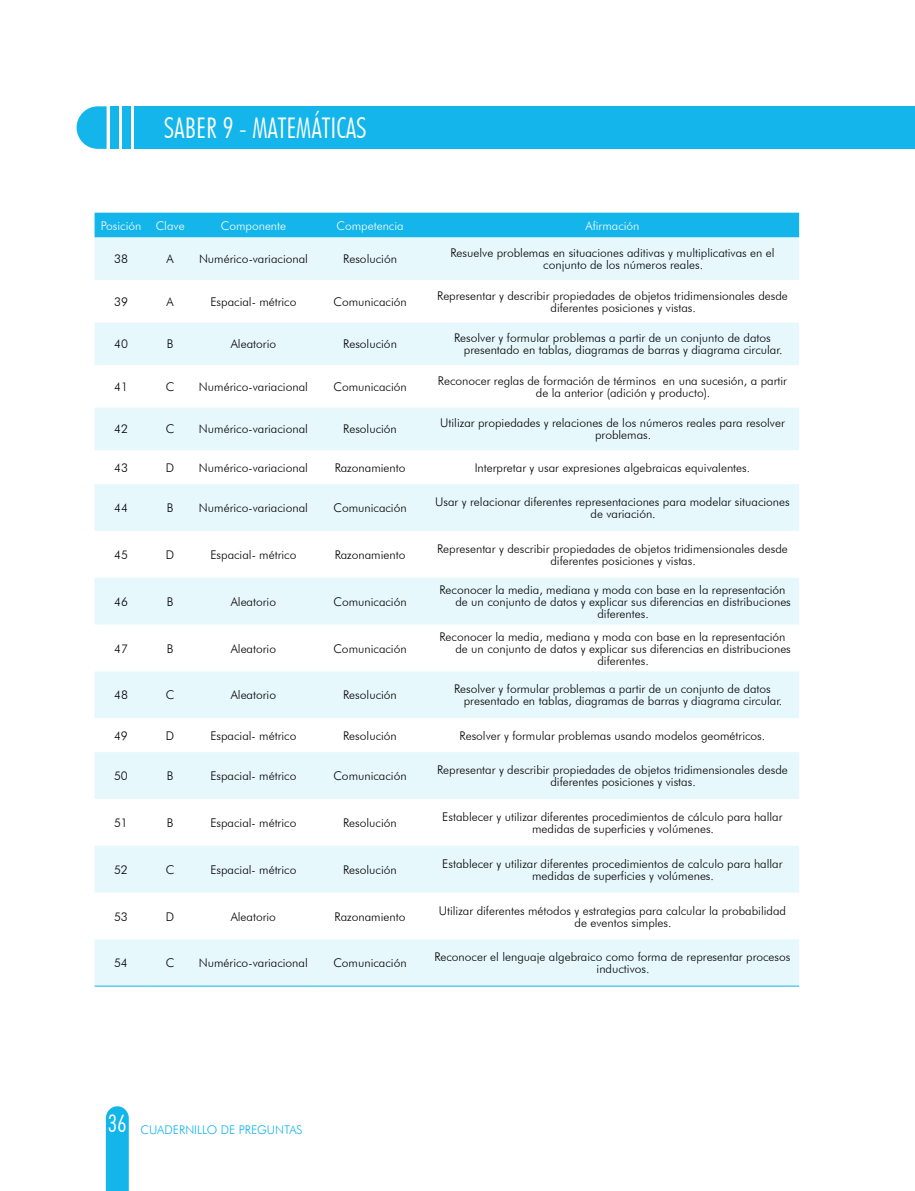
<style>
.page{position:relative;width:915px;height:1191px;background:#fff}
.page>*{position:absolute;margin:0;border:0;box-sizing:border-box;transform-origin:0 0}
.t1{font:300 condensed 28.5px "Futura BT";color:#fff}
.t2{font:300 condensed 24px "Futura BT";color:#fff}
.t3{font:300 12px/12px "Futura BT";color:#000}
.t4{font:300 12px "Futura BT";color:#fff}
.t5{font:300 12px "Futura BT";color:#13b5ea}
</style>
<div class="page">
<svg style="left:106px;top:1106px;width:23px;height:85px;background:#1cb8ea"></svg>
<div style="left:135px;top:106px;width:779px;height:43px;background:#13b5ea"></div>
<div style="left:122px;top:106px;width:9px;height:43px;background:#13b5ea"></div>
<div style="left:110px;top:106px;width:9px;height:43px;background:#13b5ea"></div>
<svg style="left:77px;top:106px;width:29px;height:43px"></svg>
<div style="left:94px;top:213px;width:704px;height:24px;background:#13b5ea"></div>
<svg style="left:94px;top:237px;width:704px;height:748px;fill:#e7f8fd"></svg>
<hr style="left:94px;top:985px;width:54px;height:1px;background:#13b5ea">
<hr style="left:148px;top:985px;width:45px;height:1px;background:#13b5ea">
<hr style="left:193px;top:985px;width:121px;height:1px;background:#13b5ea">
<hr style="left:314px;top:985px;width:112px;height:1px;background:#13b5ea">
<hr style="left:426px;top:985px;width:372px;height:1px;background:#13b5ea">
<h1 class="t1" style="left:164px;top:111px;width:204px">SABER 9 - MATEMÁTICAS</h1>
<p class="t4" style="left:101px;top:218px;width:85px">Posición Clave</p>
<p class="t4" style="left:221px;top:218px;width:67px">Componente</p>
<p class="t4" style="left:336px;top:218px;width:69px">Competencia</p>
<p class="t4" style="left:585px;top:218px;width:55px">Afirmación</p>
<p class="t3" style="left:114px;top:253px;width:15px">38</p>
<p class="t3" style="left:166px;top:253px;width:9px">A</p>
<p class="t3" style="left:199px;top:253px;width:110px">Numérico-variacional</p>
<p class="t3" style="left:343px;top:253px;width:55px">Resolución</p>
<p class="t3" style="left:543px;top:247px;width:233px;text-indent:-93px">Resuelve problemas en situaciones aditivas y multiplicativas en el conjunto de los números reales.</p>
<p class="t3" style="left:114px;top:295px;width:15px">39</p>
<p class="t3" style="left:166px;top:295px;width:9px">A</p>
<p class="t3" style="left:210px;top:295px;width:87px">Espacial- métrico</p>
<p class="t3" style="left:333px;top:295px;width:75px">Comunicación</p>
<p class="t3" style="left:550px;top:289px;width:239px;text-indent:-113px">Representar y describir propiedades de objetos tridimensionales desde diferentes posiciones y vistas.</p>
<p class="t3" style="left:114px;top:338px;width:15px">40</p>
<p class="t3" style="left:167px;top:338px;width:8px">B</p>
<p class="t3" style="left:231px;top:338px;width:47px">Aleatorio</p>
<p class="t3" style="left:343px;top:338px;width:55px">Resolución</p>
<p class="t3" style="left:463px;top:332px;width:320px;text-indent:-10px">Resolver y formular problemas a partir de un conjunto de datos presentado en tablas, diagramas de barras y diagrama circular.</p>
<p class="t3" style="left:114px;top:380px;width:15px">41</p>
<p class="t3" style="left:166px;top:380px;width:10px">C</p>
<p class="t3" style="left:199px;top:380px;width:110px">Numérico-variacional</p>
<p class="t3" style="left:333px;top:380px;width:75px">Comunicación</p>
<p class="t3" style="left:535px;top:374px;width:252px;text-indent:-98px">Reconocer reglas de formación de términos en una sucesión, a partir de la anterior (adición y producto).</p>
<p class="t3" style="left:114px;top:423px;width:15px">42</p>
<p class="t3" style="left:166px;top:423px;width:10px">C</p>
<p class="t3" style="left:199px;top:423px;width:110px">Numérico-variacional</p>
<p class="t3" style="left:343px;top:423px;width:55px">Resolución</p>
<p class="t3" style="left:595px;top:417px;width:191px;text-indent:-155px">Utilizar propiedades y relaciones de los números reales para resolver problemas.</p>
<p class="t3" style="left:114px;top:461px;width:15px">43</p>
<p class="t3" style="left:166px;top:461px;width:10px">D</p>
<p class="t3" style="left:199px;top:461px;width:110px">Numérico-variacional</p>
<p class="t3" style="left:334px;top:461px;width:72px">Razonamiento</p>
<p class="t3" style="left:474px;top:461px;width:277px">Interpretar y usar expresiones algebraicas equivalentes.</p>
<p class="t3" style="left:114px;top:502px;width:15px">44</p>
<p class="t3" style="left:167px;top:502px;width:8px">B</p>
<p class="t3" style="left:199px;top:502px;width:110px">Numérico-variacional</p>
<p class="t3" style="left:333px;top:502px;width:75px">Comunicación</p>
<p class="t3" style="left:590px;top:496px;width:201px;text-indent:-155px">Usar y relacionar diferentes representaciones para modelar situaciones de variación.</p>
<p class="t3" style="left:114px;top:548px;width:15px">45</p>
<p class="t3" style="left:166px;top:548px;width:10px">D</p>
<p class="t3" style="left:210px;top:548px;width:87px">Espacial- métrico</p>
<p class="t3" style="left:334px;top:548px;width:72px">Razonamiento</p>
<p class="t3" style="left:550px;top:542px;width:239px;text-indent:-113px">Representar y describir propiedades de objetos tridimensionales desde diferentes posiciones y vistas.</p>
<p class="t3" style="left:114px;top:595px;width:15px">46</p>
<p class="t3" style="left:167px;top:595px;width:8px">B</p>
<p class="t3" style="left:231px;top:595px;width:47px">Aleatorio</p>
<p class="t3" style="left:333px;top:595px;width:75px">Comunicación</p>
<p class="t3" style="left:439px;top:583px;width:347px">Reconocer la media, mediana y moda con base en la representación</p>
<p class="t3" style="left:455px;top:595px;width:337px">de un conjunto de datos y explicar sus diferencias en distribuciones</p>
<p class="t3" style="left:597px;top:607px;width:53px">diferentes.</p>
<p class="t3" style="left:114px;top:642px;width:15px">47</p>
<p class="t3" style="left:167px;top:642px;width:8px">B</p>
<p class="t3" style="left:231px;top:642px;width:47px">Aleatorio</p>
<p class="t3" style="left:333px;top:642px;width:75px">Comunicación</p>
<p class="t3" style="left:439px;top:630px;width:347px">Reconocer la media, mediana y moda con base en la representación</p>
<p class="t3" style="left:455px;top:642px;width:337px">de un conjunto de datos y explicar sus diferencias en distribuciones</p>
<p class="t3" style="left:597px;top:654px;width:53px">diferentes.</p>
<p class="t3" style="left:114px;top:689px;width:15px">48</p>
<p class="t3" style="left:166px;top:689px;width:10px">C</p>
<p class="t3" style="left:231px;top:689px;width:47px">Aleatorio</p>
<p class="t3" style="left:343px;top:689px;width:55px">Resolución</p>
<p class="t3" style="left:463px;top:683px;width:320px;text-indent:-10px">Resolver y formular problemas a partir de un conjunto de datos presentado en tablas, diagramas de barras y diagrama circular.</p>
<p class="t3" style="left:114px;top:729px;width:15px">49</p>
<p class="t3" style="left:166px;top:729px;width:10px">D</p>
<p class="t3" style="left:210px;top:729px;width:87px">Espacial- métrico</p>
<p class="t3" style="left:343px;top:729px;width:55px">Resolución</p>
<p class="t3" style="left:459px;top:729px;width:307px">Resolver y formular problemas usando modelos geométricos.</p>
<p class="t3" style="left:114px;top:769px;width:15px">50</p>
<p class="t3" style="left:167px;top:769px;width:8px">B</p>
<p class="t3" style="left:210px;top:769px;width:87px">Espacial- métrico</p>
<p class="t3" style="left:333px;top:769px;width:75px">Comunicación</p>
<p class="t3" style="left:550px;top:763px;width:239px;text-indent:-113px">Representar y describir propiedades de objetos tridimensionales desde diferentes posiciones y vistas.</p>
<p class="t3" style="left:114px;top:816px;width:15px">51</p>
<p class="t3" style="left:167px;top:816px;width:8px">B</p>
<p class="t3" style="left:210px;top:816px;width:87px">Espacial- métrico</p>
<p class="t3" style="left:343px;top:816px;width:55px">Resolución</p>
<p class="t3" style="left:532px;top:810px;width:252px;text-indent:-90px">Establecer y utilizar diferentes procedimientos de cálculo para hallar medidas de superficies y volúmenes.</p>
<p class="t3" style="left:114px;top:863px;width:15px">52</p>
<p class="t3" style="left:166px;top:863px;width:10px">C</p>
<p class="t3" style="left:210px;top:863px;width:87px">Espacial- métrico</p>
<p class="t3" style="left:343px;top:863px;width:55px">Resolución</p>
<p class="t3" style="left:532px;top:857px;width:252px;text-indent:-90px">Establecer y utilizar diferentes procedimientos de calculo para hallar medidas de superficies y volúmenes.</p>
<p class="t3" style="left:114px;top:910px;width:15px">53</p>
<p class="t3" style="left:166px;top:910px;width:10px">D</p>
<p class="t3" style="left:230px;top:910px;width:47px">Aleatorio</p>
<p class="t3" style="left:334px;top:910px;width:72px">Razonamiento</p>
<p class="t3" style="left:574px;top:904px;width:213px;text-indent:-136px">Utilizar diferentes métodos y estrategias para calcular la probabilidad de eventos simples.</p>
<p class="t3" style="left:114px;top:957px;width:15px">54</p>
<p class="t3" style="left:166px;top:957px;width:10px">C</p>
<p class="t3" style="left:199px;top:957px;width:110px">Numérico-variacional</p>
<p class="t3" style="left:333px;top:957px;width:75px">Comunicación</p>
<p class="t3" style="left:596px;top:951px;width:195px;text-indent:-162px">Reconocer el lenguaje algebraico como forma de representar procesos inductivos.</p>
<h2 class="t2" style="left:108px;top:1108px;width:20px">36</h2>
<p class="t5" style="left:140px;top:1122px;width:163px">CUADERNILLO DE PREGUNTAS</p>
</div>
